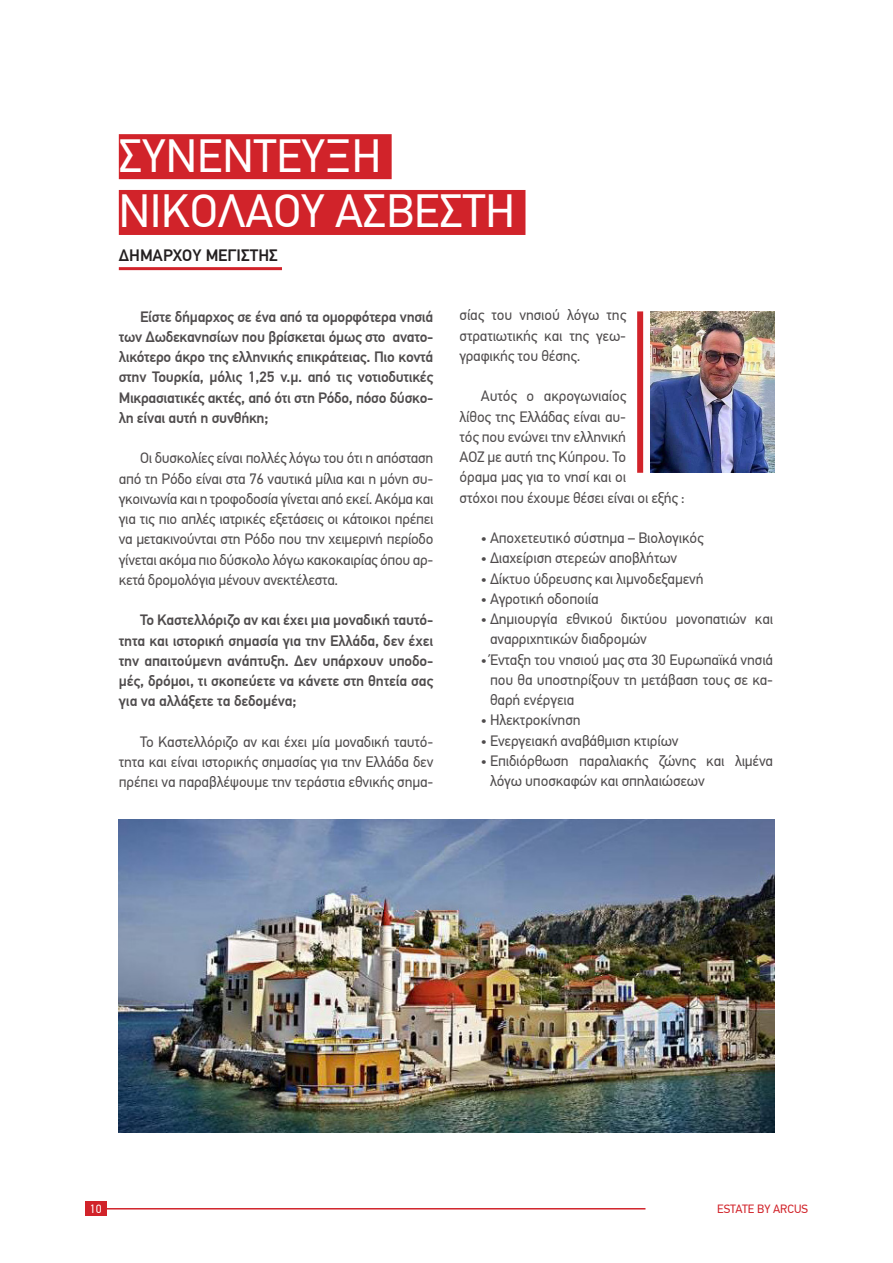
<style>
.page{position:relative;width:893px;height:1263px;background:#fff}
.page>*{position:absolute;margin:0;border:0;box-sizing:border-box;transform-origin:0 0}
.ΤΙΤΛΟΙ_ΚΟΚΚΙΝΟΙ{font:46.5px "PF Din Text Pro";color:#fff}
.ΤΙΤΛΟΙ_ΜΕ_ΥΠΟΓΡΑΜΙΣΗ_11{font:500 16.5px "PF Din Text Pro";color:#231f20}
.t1{font:15px/20.2px "PF Din Text Pro";letter-spacing:-.01em;color:#231f20;text-align:justify}
.t2{font:500 15px/20.2px "PF Din Text Pro";letter-spacing:-.015em;color:#231f20;text-align:justify}
.t3{font:12px "PF Din Text Pro";color:#d1232a}
.t4{font:12px "PF Din Text Pro";color:#fff}
</style>
<div class="page">
<div style="left:85px;top:1201px;width:21px;height:15px;background:#d1232a"></div>
<hr style="left:106px;top:1208px;width:539px;height:1px;background:#d1232a">
<div style="left:119px;top:134px;width:273px;height:45px;background:#d1232a"></div>
<div style="left:119px;top:190px;width:406px;height:45px;background:#d1232a"></div>
<div style="left:637px;top:311px;width:6px;height:162px;background:#d1232a"></div>
<img style="left:650px;top:311px;width:124px;height:162px">
<hr style="left:119px;top:267px;width:163px;height:3px;background:#d1232a">
<img style="left:119px;top:819px;width:655px;height:314px">
<p class="ΤΙΤΛΟΙ_ΚΟΚΚΙΝΟΙ" style="left:119px;top:128px;width:264px">ΣΥΝΈΝΤΕΥΞΗ</p>
<p class="ΤΙΤΛΟΙ_ΚΟΚΚΙΝΟΙ" style="left:119px;top:184px;width:398px">ΝΙΚΌΛΑΟΥ ΑΣΒΈΣΤΗ</p>
<p class="ΤΙΤΛΟΙ_ΜΕ_ΥΠΟΓΡΑΜΙΣΗ_11" style="left:119px;top:246px;width:161px">ΔΉΜΑΡΧΟΥ ΜΕΓΊΣΤΗΣ</p>
<p class="t2" style="left:119px;top:306px;width:316px;text-indent:21px">Είστε δήμαρχος σε ένα από τα ομορφότερα νησιά των Δωδεκανησίων που βρίσκεται όμως στο ανατο&shy;λικότερο άκρο της ελληνικής επικράτειας. Πιο κοντά στην Τουρκία, μόλις 1,25 ν.μ. από τις νοτιοδυτικές Μικρασιατικές ακτές, από ότι στη Ρόδο, πόσο δύσκο&shy;λη είναι αυτή η συνθήκη;</p>
<p class="t1" style="left:119px;top:448px;width:316px;text-indent:21px">Οι δυσκολίες είναι πολλές λόγω του ότι η απόσταση από τη Ρόδο είναι στα 76 ναυτικά μίλια και η μόνη συ&shy;γκοινωνία και η τροφοδοσία γίνεται από εκεί. Ακόμα και για τις πιο απλές ιατρικές εξετάσεις οι κάτοικοι πρέπει να μετακινούνται στη Ρόδο που την χειμερινή περίοδο γίνεται ακόμα πιο δύσκολο λόγω κακοκαιρίας όπου αρ&shy;κετά δρομολόγια μένουν ανεκτέλεστα.</p>
<p class="t2" style="left:119px;top:610px;width:316px;text-indent:21px">Το Καστελλόριζο αν και έχει μια μοναδική ταυτό&shy;τητα και ιστορική σημασία για την Ελλάδα, δεν έχει την απαιτούμενη ανάπτυξη. Δεν υπάρχουν υποδο&shy;μές, δρόμοι, τι σκοπεύετε να κάνετε στη θητεία σας για να αλλάξετε τα δεδομένα;</p>
<p class="t1" style="left:119px;top:732px;width:316px;text-indent:21px">Το Καστελλόριζο αν και έχει μία μοναδική ταυτό&shy;τητα και είναι ιστορικής σημασίας για την Ελλάδα δεν πρέπει να παραβλέψουμε την τεράστια εθνικής σημα-</p>
<p class="t1" style="left:460px;top:305px;width:168px">σίας του νησιού λόγω της στρατιωτικής και της γεω&shy;γραφικής του θέσης.</p>
<p class="t1" style="left:460px;top:386px;width:227px;text-align:left;text-indent:21px">Αυτός ο ακρογωνιαίος<br>λίθος της Ελλάδας είναι αυ-<br>τός που ενώνει την ελληνική<br>ΑΟΖ με αυτή της Κύπρου. Το<br>όραμα μας για το νησί και οι<br>στόχοι που έχουμε θέσει είναι οι εξής :</p>
<p class="t1" style="left:481px;top:528px;width:224px">• Αποχετευτικό σύστημα – Βιολογικός</p>
<p class="t1" style="left:481px;top:548px;width:198px">• Διαχείριση στερεών αποβλήτων</p>
<p class="t1" style="left:481px;top:568px;width:224px">• Δίκτυο ύδρευσης και λιμνοδεξαμενή</p>
<p class="t1" style="left:481px;top:589px;width:119px">• Αγροτική οδοποιία</p>
<p class="t1" style="left:490px;top:609px;width:285px;text-indent:-9px">• Δημιουργία εθνικού δικτύου μονοπατιών και αναρριχητικών διαδρομών</p>
<p class="t1" style="left:490px;top:649px;width:285px;text-indent:-9px">• Ένταξη του νησιού μας στα 30 Ευρωπαϊκά νησιά που θα υποστηρίξουν τη μετάβαση τους σε κα&shy;θαρή ενέργεια</p>
<p class="t1" style="left:481px;top:710px;width:101px">• Ηλεκτροκίνηση</p>
<p class="t1" style="left:481px;top:730px;width:199px">• Ενεργειακή αναβάθμιση κτιρίων</p>
<p class="t1" style="left:490px;top:751px;width:285px;text-indent:-9px">• Επιδιόρθωση παραλιακής ζώνης και λιμένα λόγω υποσκαφών και σπηλαιώσεων</p>
<p class="t4" style="left:90px;top:1202px;width:13px">10</p>
<p class="t3" style="left:717px;top:1201px;width:92px">ESTATE BY ARCUS</p>
</div>
